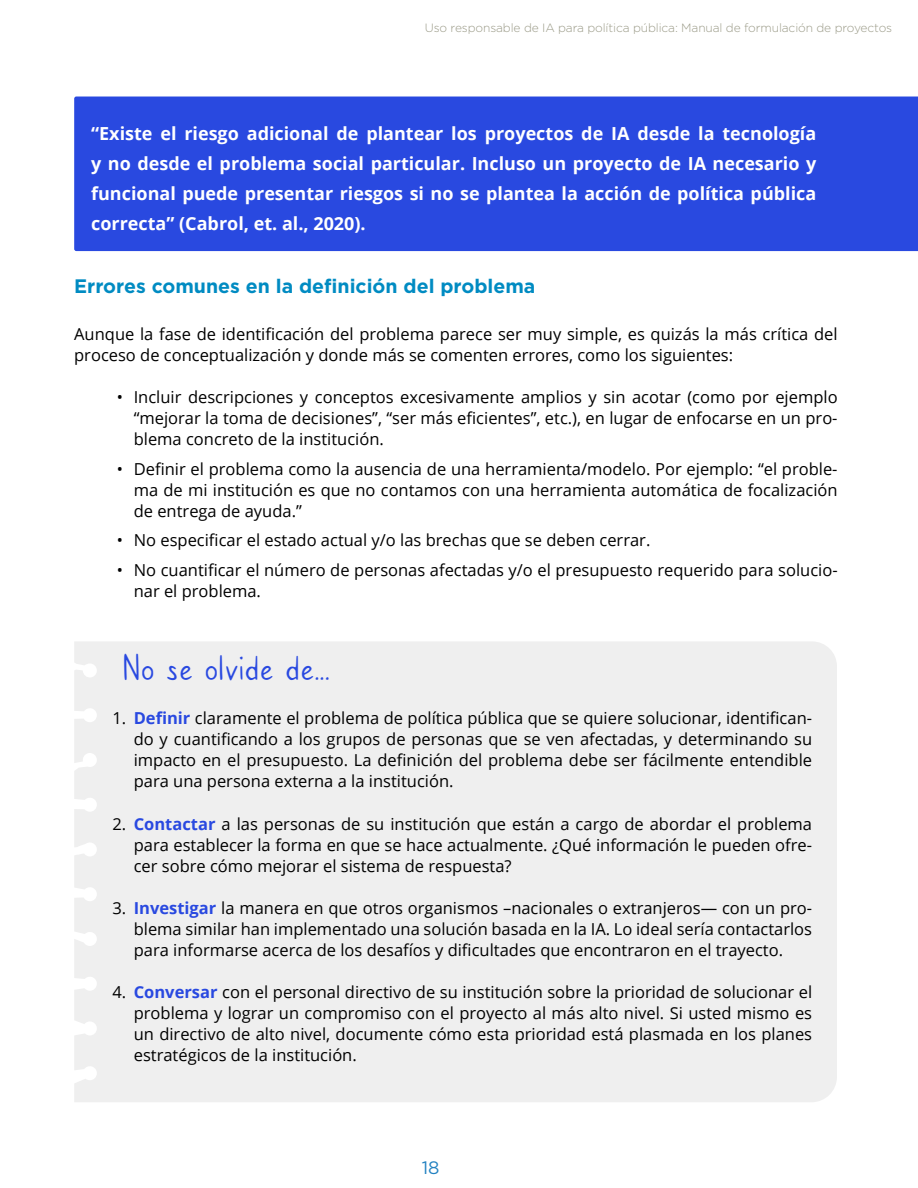
<style>
.page{position:relative;width:918px;height:1188px;background:#fff}
.page>*{position:absolute;margin:0;border:0;box-sizing:border-box;transform-origin:0 0}
.t1{font:39px "Caroni";color:#2949e0}
.t2{font:700 19.5px "Gotham";color:#008bc2}
.t3{font:700 18px/30px "Open Sans";color:#fff;text-align:justify}
.t4{font:18px "Gotham";color:#2382c1}
.t5{font:16.5px/21px "Open Sans";color:#000;text-align:justify}
.t6{font:300 12px "Gotham";letter-spacing:-.01em;color:#9b9b88}
.s1{font-weight:700;color:#2949e0}
</style>
<div class="page">
<div style="left:74px;top:642px;width:763px;height:460px;background:#efefef"></div>
<div style="left:74px;top:97px;width:844px;height:154px;background:#2949e0"></div>
<p class="t6" style="left:425px;top:20px;width:469px">Uso responsable de IA para política pública: Manual de formulación de proyectos</p>
<p class="t3" style="left:91px;top:118px;width:727px">“Existe el riesgo adicional de plantear los proyectos de IA desde la tecnología y no desde el problema social particular. Incluso un proyecto de IA necesario y funcional puede presentar riesgos si no se plantea la acción de política pública correcta” (Cabrol, et. al., 2020).</p>
<p class="t2" style="left:74px;top:273px;width:463px">Errores comunes en la definición del problema</p>
<p class="t5" style="left:74px;top:323px;width:765px">Aunque la fase de identificación del problema parece ser muy simple, es quizás la más crítica del proceso de conceptualización y donde más se comenten errores, como los siguientes:</p>
<p class="t5" style="left:134px;top:386px;width:705px;text-indent:-17px">• Incluir descripciones y conceptos excesivamente amplios y sin acotar (como por ejemplo “mejorar la toma de decisiones”, “ser más eficientes”, etc.), en lugar de enfocarse en un pro&shy;blema concreto de la institución.</p>
<p class="t5" style="left:134px;top:458px;width:705px;text-indent:-17px">• Definir el problema como la ausencia de una herramienta/modelo. Por ejemplo: “el proble&shy;ma de mi institución es que no contamos con una herramienta automática de focalización de entrega de ayuda.”</p>
<p class="t5" style="left:117px;top:529px;width:535px">• No especificar el estado actual y/o las brechas que se deben cerrar.</p>
<p class="t5" style="left:134px;top:559px;width:705px;text-indent:-17px">• No cuantificar el número de personas afectadas y/o el presupuesto requerido para solucio&shy;nar el problema.</p>
<h1 class="t1" style="left:121px;top:647px;width:210px">No se olvide de...</h1>
<p class="t5" style="left:134px;top:707px;width:680px;text-indent:-21px">1. <span class="s1">Definir</span> claramente el problema de política pública que se quiere solucionar, identifican&shy;do y cuantificando a los grupos de personas que se ven afectadas, y determinando su impacto en el presupuesto. La definición del problema debe ser fácilmente entendible para una persona externa a la institución.</p>
<p class="t5" style="left:134px;top:813px;width:680px;text-indent:-21px">2. <span class="s1">Contactar</span> a las personas de su institución que están a cargo de abordar el problema para establecer la forma en que se hace actualmente. ¿Qué información le pueden ofre&shy;cer sobre cómo mejorar el sistema de respuesta?</p>
<p class="t5" style="left:134px;top:897px;width:680px;text-indent:-21px">3. <span class="s1">Investigar</span> la manera en que otros organismos –nacionales o extranjeros— con un pro&shy;blema similar han implementado una solución basada en la IA. Lo ideal sería contactarlos para informarse acerca de los desafíos y dificultades que encontraron en el trayecto.</p>
<p class="t5" style="left:134px;top:981px;width:680px;text-indent:-21px">4. <span class="s1">Conversar</span> con el personal directivo de su institución sobre la prioridad de solucionar el problema y lograr un compromiso con el proyecto al más alto nivel. Si usted mismo es un directivo de alto nivel, documente cómo esta prioridad está plasmada en los planes estratégicos de la institución.</p>
<p class="t4" style="left:422px;top:1156px;width:19px">18</p>
</div>
